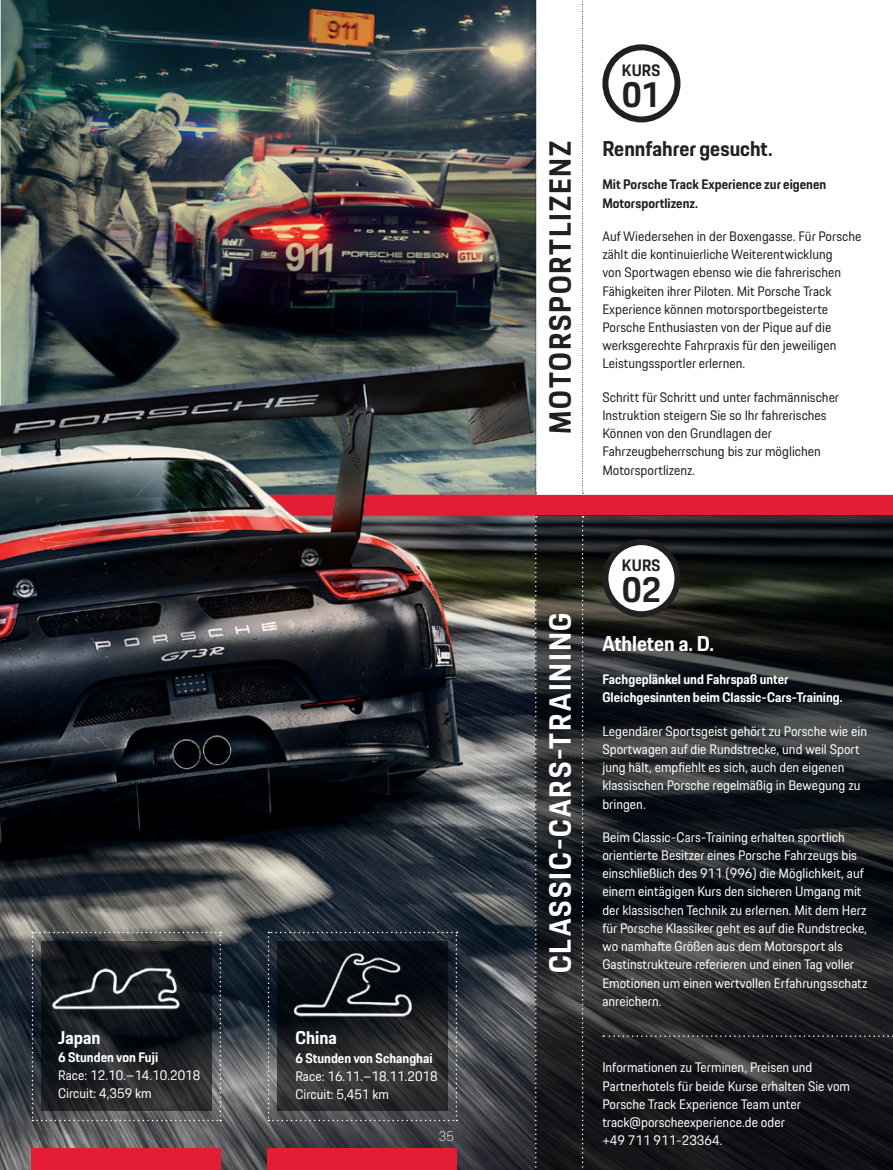
<style>
.page{position:relative;width:893px;height:1170px;background:#fff}
.page>*{position:absolute;margin:0;border:0;box-sizing:border-box;transform-origin:0 0}
.t1{font:700 34.65px "Porsche Next";color:#231f20}
.t2{font:700 30px "Porsche Next";letter-spacing:.06em;color:#fff}
.t3{font:700 30px "Porsche Next";letter-spacing:.06em;color:#231f20}
.t4{font:700 21px "Porsche Next";color:#231f20}
.t5{font:700 21px "Porsche Next";color:#fff}
.t6{font:700 18px "Porsche Next";color:#fff}
.t7{font:700 16.2px "Porsche Next";letter-spacing:.01em;color:#231f20}
.t8{font:13.5px/18.1px "Porsche Next";color:#fff}
.t9{font:13.5px/18.1px "Porsche Next";color:#231f20}
.t10{font:700 13.5px/18.1px "Porsche Next";color:#fff}
.t11{font:700 13.5px/18.3px "Porsche Next";color:#231f20}
.t12{font:100 13.5px "Porsche Next";color:#fff}
</style>
<div class="page">
<img style="left:0;top:0;width:893px;height:1169px">
<svg style="left:268px;top:931px;width:189px;height:190px"></svg>
<svg style="left:277px;top:941px;width:171px;height:170px"></svg>
<img style="left:286px;top:944px;width:134px;height:76px">
<svg style="left:535px;top:515px;width:358px;height:654px"></svg>
<svg style="left:32px;top:931px;width:189px;height:190px"></svg>
<svg style="left:41px;top:941px;width:171px;height:170px"></svg>
<img style="left:48px;top:944px;width:135px;height:86px">
<svg style="left:582px;top:0;width:2px;height:493px"></svg>
<svg style="left:535px;top:0;width:2px;height:493px"></svg>
<div style="left:605px;top:47px;width:72px;height:72px;background:#fff;border-radius:50%"></div>
<div style="left:602px;top:44px;width:78px;height:78px;border:6px solid #231f20;border-radius:50%"></div>
<svg style="left:582px;top:516px;width:2px;height:654px"></svg>
<svg style="left:535px;top:516px;width:2px;height:654px"></svg>
<svg style="left:603px;top:1035px;width:290px;height:1px"></svg>
<div style="left:605px;top:542px;width:72px;height:72px;background:#fff;border-radius:50%"></div>
<div style="left:602px;top:539px;width:78px;height:78px;border:6px solid #231f20;border-radius:50%"></div>
<div style="left:32px;top:1148px;width:189px;height:21px;background:#e41d35"></div>
<div style="left:268px;top:1148px;width:189px;height:21px;background:#e41d35"></div>
<h3 class="t6" style="left:58px;top:1025px;width:44px">Japan</h3>
<p class="t10" style="left:58px;top:1047px;width:102px">6 Stunden von Fuji</p>
<p class="t8" style="left:58px;top:1066px;width:144px">Race: 12.10.–14.10.2018<br>Circuit: 4,359 km</p>
<h3 class="t6" style="left:295px;top:1025px;width:43px">China</h3>
<p class="t10" style="left:295px;top:1048px;width:139px">6 Stunden von Schanghai</p>
<p class="t8" style="left:295px;top:1066px;width:144px">Race: 16.11.–18.11.2018<br>Circuit: 5,451 km</p>
<p class="t12" style="left:439px;top:1127px;width:17px">35</p>
<p class="t7" style="left:622px;top:59px;width:40px">KURS</p>
<h1 class="t1" style="left:622px;top:71px;width:40px">01</h1>
<h2 class="t3" style="left:540px;top:433px;width:294px;rotate:-90deg">MOTORSPORTLIZENZ</h2>
<h3 class="t4" style="left:602px;top:135px;width:172px">Rennfahrer gesucht.</h3>
<p class="t11" style="left:602px;top:175px;width:225px">Mit Porsche Track Experience zur eigenen<br>Motorsportlizenz.</p>
<p class="t9" style="left:602px;top:227px;width:261px">Auf Wiedersehen in der Boxengasse. Für Porsche zählt die kontinuierliche Weiterentwicklung<br>von Sportwagen ebenso wie die fahrerischen Fähigkeiten ihrer Piloten. Mit Porsche Track Experience können motorsportbegeisterte Porsche Enthusiasten von der Pique auf die werksgerechte Fahrpraxis für den jeweiligen Leistungssportler erlernen.</p>
<p class="t9" style="left:602px;top:388px;width:238px">Schritt für Schritt und unter fachmännischer Instruktion steigern Sie so Ihr fahrerisches Können von den Grundlagen der Fahrzeugbeherrschung bis zur möglichen Motorsportlizenz.</p>
<h2 class="t2" style="left:540px;top:973px;width:362px;rotate:-90deg">CLASSIC-CARS-TRAINING</h2>
<p class="t7" style="left:622px;top:554px;width:40px">KURS</p>
<h1 class="t1" style="left:622px;top:566px;width:40px">02</h1>
<h3 class="t5" style="left:602px;top:629px;width:113px">Athleten a. D.</h3>
<p class="t10" style="left:602px;top:670px;width:242px">Fachgeplänkel und Fahrspaß unter<br>Gleichgesinnten beim Classic-Cars-Training.</p>
<p class="t8" style="left:602px;top:721px;width:266px">Legendärer Sportsgeist gehört zu Porsche wie ein Sportwagen auf die Rundstrecke, und weil Sport jung hält, empfiehlt es sich, auch den eigenen klassischen Porsche regelmäßig in Bewegung zu bringen.</p>
<p class="t8" style="left:602px;top:827px;width:266px">Beim Classic-Cars-Training erhalten sportlich orientierte Besitzer eines Porsche Fahrzeugs bis einschließlich des 911 (996) die Möglichkeit, auf einem eintägigen Kurs den sicheren Umgang mit der klassischen Technik zu erlernen. Mit dem Herz für Porsche Klassiker geht es auf die Rundstrecke, wo namhafte Größen aus dem Motorsport als Gastinstrukteure referieren und einen Tag voller Emotionen um einen wertvollen Erfahrungsschatz anreichern.</p>
<p class="t8" style="left:602px;top:1058px;width:249px">Informationen zu Terminen, Preisen und Partnerhotels für beide Kurse erhalten Sie vom Porsche Track Experience Team unter track@porscheexperience.de oder<br>+49 711 911-23364.</p>
</div>
